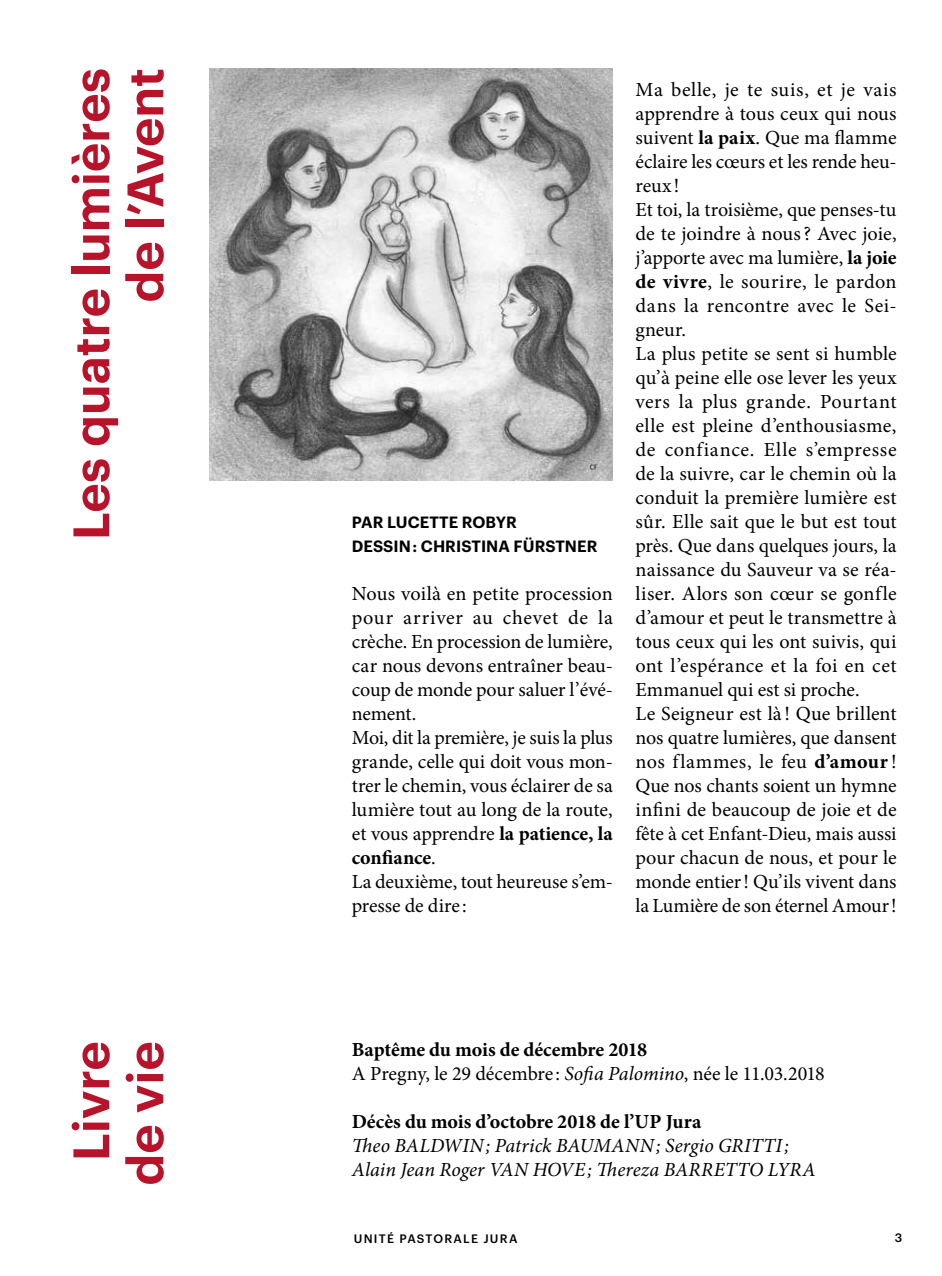
<style>
.page{position:relative;width:942px;height:1276px;background:#fff}
.page>*{position:absolute;margin:0;border:0;box-sizing:border-box;transform-origin:0 0}
.t1{font:600 50px/54px "Graphik";color:#b7142c;text-align:right}
.t2{font:20px/24px "Minion Pro";color:#000}
.t3{font:italic 20px/24px "Minion Pro";color:#000}
.t4{font:700 20px "Minion Pro";letter-spacing:-.005em;color:#000}
.t5{font:600 16px/24px "Graphik";letter-spacing:.005em;color:#000}
.t6{font:500 12px "Graphik";letter-spacing:.105em;color:#000}
.s1{font-weight:700}
.s2{font-style:italic}
</style>
<div class="page">
<img style="left:210px;top:68px;width:402px;height:412px">
<h1 class="t1" style="left:60px;top:540px;width:473px;rotate:-90deg">Les quatre lumières de l’Avent</h1>
<p class="t5" style="left:352px;top:509px;width:247px">PAR LUCETTE ROBYR<br>DESSIN : CHRISTINA FÜRSTNER</p>
<p class="t2" style="left:351px;top:582px;width:262px">Nous voilà en petite procession pour arriver au chevet de la crèche. En procession de lumière, car nous devons entraîner beau&shy;coup de monde pour saluer l’évé&shy;nement.<br>Moi, dit la première, je suis la plus grande, celle qui doit vous mon&shy;trer le chemin, vous éclairer de sa lumière tout au long de la route, et vous apprendre <span class="s1">la patience, la confiance</span>.<br>La deuxième, tout heureuse s’em&shy;presse de dire:</p>
<p class="t2" style="left:635px;top:78px;width:262px">Ma belle, je te suis, et je vais apprendre à tous ceux qui nous suivent <span class="s1">la paix</span>. Que ma flamme éclaire les cœurs et les rende heu&shy;reux!<br>Et toi, la troisième, que penses-tu de te joindre à nous? Avec joie, j’apporte avec ma lumière, <span class="s1">la joie de vivre</span>, le sourire, le pardon dans la rencontre avec le Sei&shy;gneur.<br>La plus petite se sent si humble qu’à peine elle ose lever les yeux vers la plus grande. Pourtant elle est pleine d’enthousiasme, de confiance. Elle s’empresse de la suivre, car le chemin où la conduit la première lumière est sûr. Elle sait que le but est tout près. Que dans quelques jours, la naissance du Sauveur va se réa&shy;liser. Alors son cœur se gonfle d’amour et peut le transmettre à tous ceux qui les ont suivis, qui ont l’espérance et la foi en cet<br>Emmanuel qui est si proche.<br>Le Seigneur est là ! Que brillent nos quatre lumières, que dansent nos flammes, le feu <span class="s1">d’amour</span> !<br>Que nos chants soient un hymne infini de beaucoup de joie et de fête à cet Enfant-Dieu, mais aussi pour chacun de nous, et pour le monde entier! Qu’ils vivent dans la Lumière de son éternel Amour!</p>
<h1 class="t1" style="left:60px;top:1185px;width:146px;text-align:center;rotate:-90deg">Livre de vie</h1>
<p class="t2" style="left:351px;top:1038px;width:474px"><span class="s1">Baptême du mois de décembre 2018<br></span>A Pregny, le 29 décembre : <span class="s2">Sofia Palomino</span>, née le 11.03.2018</p>
<p class="t4" style="left:351px;top:1108px;width:351px">Décès du mois d’octobre 2018 de l’UP Jura</p>
<p class="t3" style="left:351px;top:1134px;width:465px">Theo BALDWIN; Patrick BAUMANN; Sergio GRITTI;<br>Alain Jean Roger VAN HOVE; Thereza BARRETTO LYRA</p>
<p class="t6" style="left:353px;top:1229px;width:165px">UNITÉ PASTORALE JURA</p>
<p class="t6" style="left:894px;top:1228px;width:9px">3</p>
</div>
